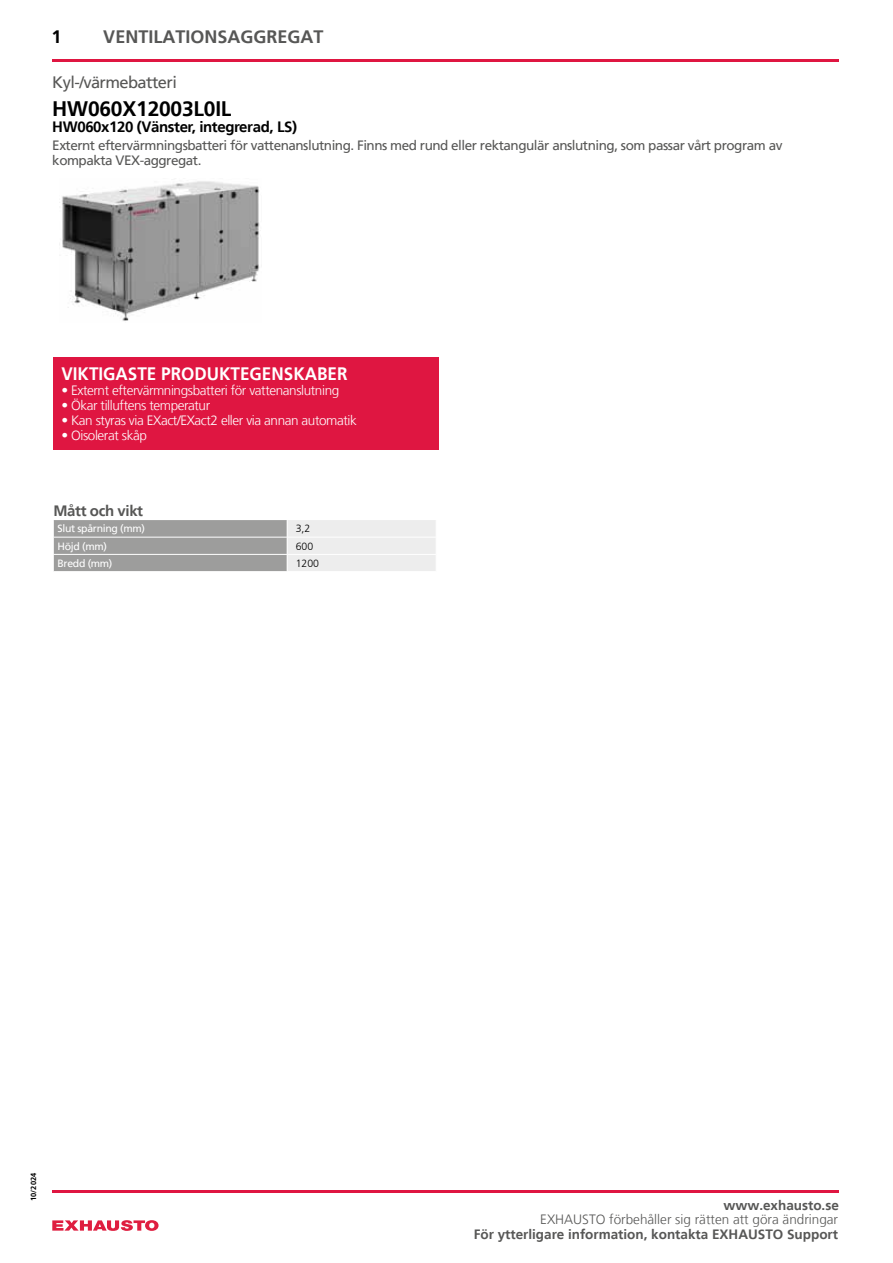
<style>
.page{position:relative;width:893px;height:1263px;background:#fff}
.page>*{position:absolute;margin:0;border:0;box-sizing:border-box;transform-origin:0 0}
.t1{font:700 21px "Frutiger LT";letter-spacing:-.01em;color:#000}
.t2{font:700 18px "Frutiger LT";color:#fff;scale:.95 1}
.t3{font:700 18px "Frutiger LT";color:#575756}
.t4{font:700 18px "Frutiger LT";color:#000}
.t5{font:16.5px "Frutiger LT";letter-spacing:-.035em;color:#575756}
.t6{font:700 15px "Frutiger LT";letter-spacing:-.025em;color:#000}
.t7{font:700 15px "Frutiger LT";letter-spacing:-.025em;color:#575756}
.t8{font:300 13.5px "Frutiger LT";letter-spacing:-.03em;color:#fff}
.t9{font:13.5px/15px "Frutiger LT";letter-spacing:-.035em;color:#575756}
.t10{font:700 13.5px "Frutiger LT";color:#575756}
.t11{font:300 13.5px "Frutiger LT";color:#575756}
.t12{font:10.5px "Frutiger LT";letter-spacing:-.03em;color:#fff}
.t13{font:300 10.5px "Frutiger LT";color:#000}
.t14{font:700 7.5px "Frutiger LT";color:#000}
</style>
<div class="page">
<div style="left:53px;top:358px;width:386px;height:92px;background:#df1641"></div>
<svg style="left:52px;top:1220px;width:107px;height:11px"></svg>
<hr style="left:52px;top:60px;width:787px;height:2px;background:#df1641">
<img style="left:59px;top:181px;width:201px;height:140px">
<svg style="left:53px;top:520px;width:383px;height:51px;background:#bfbfbe"></svg>
<hr style="left:52px;top:1190px;width:787px;height:2px;background:#df1641">
<h2 class="t4" style="left:52px;top:27px;width:12px">1</h2>
<h2 class="t3" style="left:103px;top:27px;width:222px">VENTILATIONSAGGREGAT</h2>
<p class="t5" style="left:52px;top:73px;width:126px">Kyl-/värmebatteri</p>
<h1 class="t1" style="left:52px;top:96px;width:181px">HW060X12003L0IL</h1>
<p class="t6" style="left:52px;top:118px;width:246px">HW060x120 (Vänster, integrerad, LS)</p>
<p class="t9" style="left:52px;top:138px;width:732px">Externt eftervärmningsbatteri för vattenanslutning. Finns med rund eller rektangulär anslutning, som passar vårt program av kompakta VEX-aggregat.</p>
<h2 class="t2" style="left:61px;top:363px;width:303px">VIKTIGASTE PRODUKTEGENSKABER</h2>
<p class="t8" style="left:61px;top:382px;width:279px">• Externt eftervärmningsbatteri för vattenanslutning</p>
<p class="t8" style="left:61px;top:397px;width:150px">• Ökar tilluftens temperatur</p>
<p class="t8" style="left:61px;top:412px;width:297px">• Kan styras via EXact/EXact2 eller via annan automatik</p>
<p class="t8" style="left:61px;top:427px;width:87px">• Oisolerat skåp</p>
<p class="t7" style="left:53px;top:502px;width:91px">Mått och vikt</p>
<p class="t12" style="left:58px;top:523px;width:89px">Slut spårning (mm)</p>
<p class="t13" style="left:296px;top:523px;width:16px">3,2</p>
<p class="t12" style="left:58px;top:540px;width:51px">Höjd (mm)</p>
<p class="t13" style="left:296px;top:540px;width:19px">600</p>
<p class="t12" style="left:58px;top:557px;width:56px">Bredd (mm)</p>
<p class="t13" style="left:296px;top:557px;width:25px">1200</p>
<p class="t14" style="left:29px;top:1201px;width:29px;rotate:-90deg">10/2024</p>
<p class="t10" style="left:723px;top:1198px;width:117px">www.exhausto.se</p>
<p class="t11" style="left:540px;top:1212px;width:299px">EXHAUSTO förbehåller sig rätten att göra ändringar</p>
<p class="t10" style="left:474px;top:1226px;width:366px">För ytterligare information, kontakta EXHAUSTO Support</p>
</div>
